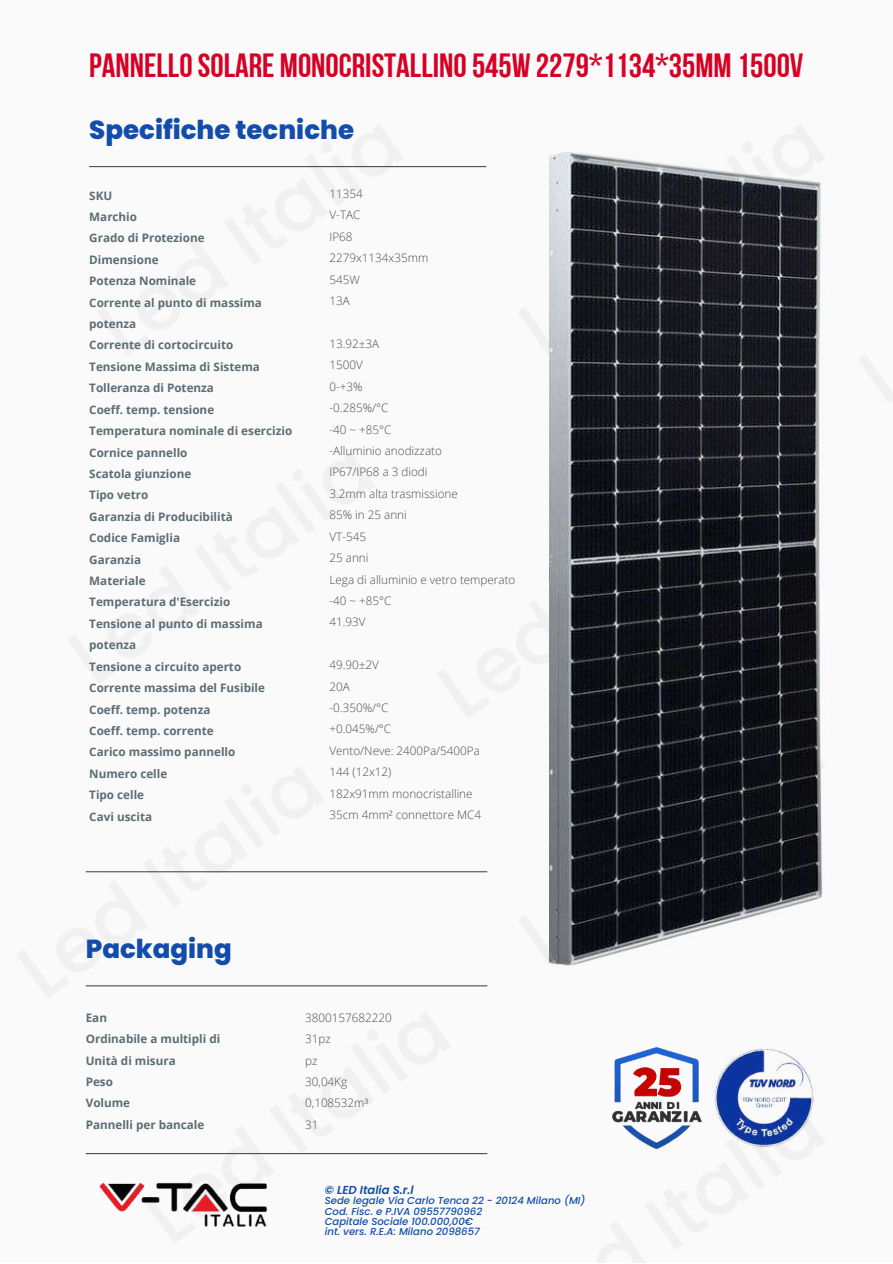
<style>
.page{position:relative;width:893px;height:1264px;background:#fff}
.page>*{position:absolute;margin:0;border:0;box-sizing:border-box;transform-origin:0 0}
.t1{font:33.45px "Bebas Neue Cyrillic";color:#d70024}
.t2{font:800 26.1px "Poppins";color:#124dab}
.t3{font:700 11.7px/21.5px "Open Sans";color:#5c6d75}
.t4{font:300 11.7px/21.5px "Open Sans";color:#4d4d4d}
.t5{font:italic 600 11.55px "Poppins";color:#124dab}
.t6{font:italic 500 10.05px/10.1px "Poppins";color:#124dab}
</style>
<div class="page">
<img style="left:17px;top:124px;width:808px;height:1138px">
<img style="left:97px;top:1178px;width:174px;height:51px">
<img style="left:549px;top:124px;width:343px;height:922px">
<hr style="left:89px;top:166px;width:397px;height:1px;background:#4d4d4d">
<hr style="left:86px;top:871px;width:401px;height:1px;background:#4d4d4d">
<hr style="left:86px;top:985px;width:401px;height:1px;background:#4d4d4d">
<hr style="left:86px;top:1152px;width:401px;height:2px;background:#4d4d4d">
<img style="left:701px;top:1043px;width:123px;height:105px">
<img style="left:612px;top:1047px;width:89px;height:100px">
<h1 class="t1" style="left:89px;top:52px;width:715px">PANNELLOSOLARE MONOCRISTALLINO545W 2279*1134*35MM 1500V</h1>
<h2 class="t2" style="left:89px;top:112px;width:266px">Specifiche tecniche</h2>
<p class="t3" style="left:89px;top:184px;width:204px">SKU<br>Marchio<br>Grado di Protezione<br>Dimensione<br>Potenza Nominale<br>Corrente al punto di massima potenza<br>Corrente di cortocircuito<br>Tensione Massima di Sistema<br>Tolleranza di Potenza<br>Coeff. temp. tensione<br>Temperatura nominale di esercizio<br>Cornice pannello<br>Scatola giunzione<br>Tipo vetro<br>Garanzia di Producibilità<br>Codice Famiglia<br>Garanzia<br>Materiale<br>Temperatura d'Esercizio<br>Tensione al punto di massima potenza<br>Tensione a circuito aperto<br>Corrente massima del Fusibile<br>Coeff. temp. potenza<br>Coeff. temp. corrente<br>Carico massimo pannello<br>Numero celle<br>Tipo celle<br>Cavi uscita</p>
<p class="t4" style="left:329px;top:183px;width:100px">11354<br>V-TAC<br>IP68<br>2279x1134x35mm<br>545W<br>13A</p>
<p class="t4" style="left:329px;top:332px;width:187px">13.92±3A<br>1500V<br>0-+3%<br>-0.285%/°C<br>-40 ~ +85°C<br>-Alluminio anodizzato<br>IP67/IP68 a 3 diodi<br>3.2mm alta trasmissione<br>85% in 25 anni<br>VT-545<br>25 anni<br>Lega di alluminio e vetro temperato -40 ~ +85°C<br>41.93V</p>
<p class="t4" style="left:329px;top:654px;width:153px">49.90±2V<br>20A<br>-0.350%/°C<br>+0.045%/°C<br>Vento/Neve: 2400Pa/5400Pa<br>144 (12x12)<br>182x91mm monocristalline<br>35cm 4mm² connettore MC4</p>
<h2 class="t2" style="left:86px;top:930px;width:148px">Packaging</h2>
<p class="t3" style="left:86px;top:1006px;width:136px">Ean<br>Ordinabile a multipli di<br>Unità di misura<br>Peso<br>Volume<br>Pannelli per bancale</p>
<p class="t4" style="left:305px;top:1006px;width:88px">3800157682220<br>31pz<br>pz<br>30,04Kg<br>0,108532m³<br>31</p>
<p class="t5" style="left:325px;top:1181px;width:90px">© LED Italia S.r.l</p>
<p class="t6" style="left:325px;top:1195px;width:262px">Sede legale Via Carlo Tenca 22 - 20124 Milano (MI)<br>Cod. Fisc. e P.IVA 09557790962<br>Capitale Sociale 100.000,00€<br>int. vers. R.E.A: Milano 2098657</p>
</div>
